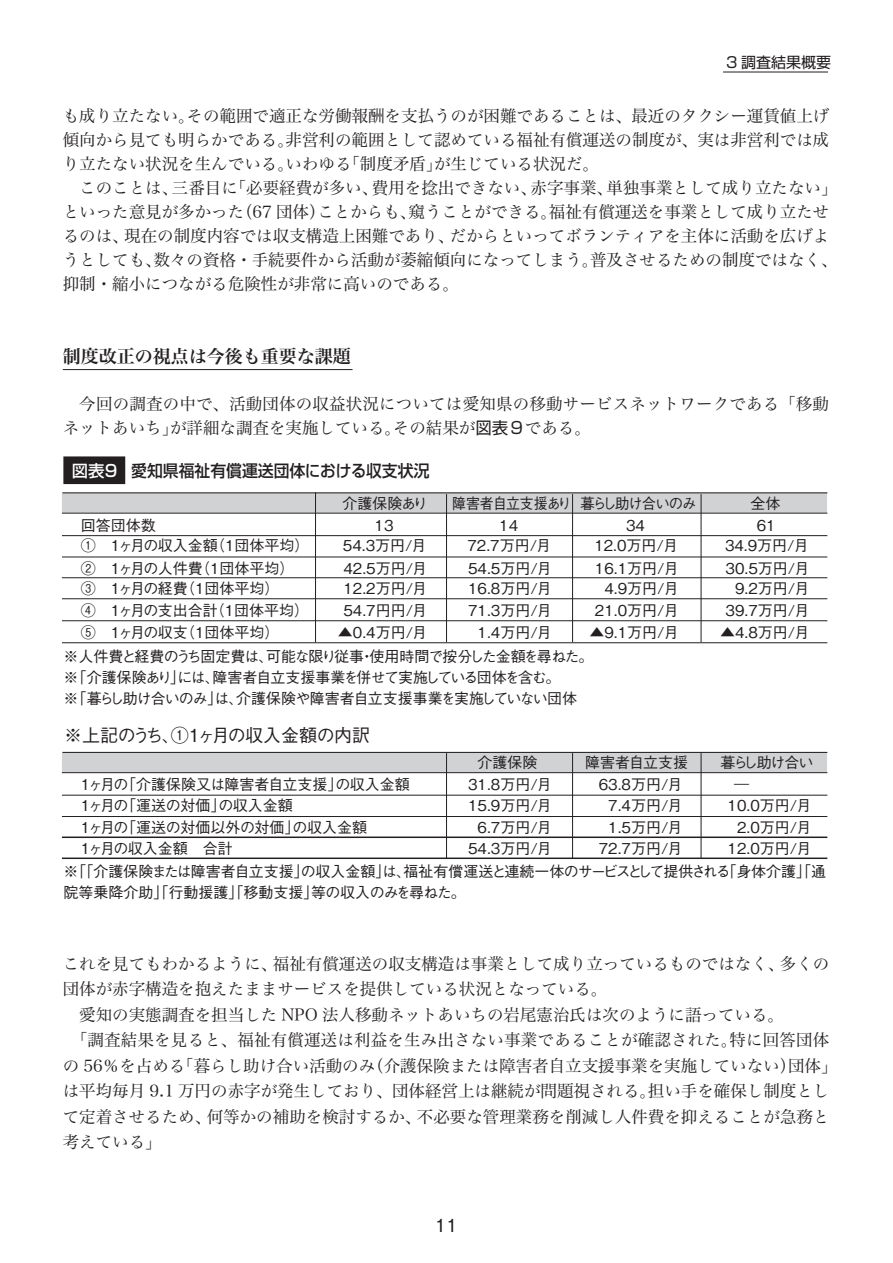
<style>
.page{position:relative;width:893px;height:1263px;background:#fff}
.page>*{position:absolute;margin:0;border:0;box-sizing:border-box;transform-origin:0 0}
.t1{font:500 18px "Gothic BBB Pro";letter-spacing:-.03em;color:#231f20}
.t2{font:18px "Hira Min Pro W6";color:#231f20}
.t3{font:16.5px/24px "Hira Min Pro W3";color:#231f20}
.t4{font:500 16.5px "Shin Go Pro";color:#231f20;scale:.96 1}
.t5{font:500 15px/21.3px "Gothic BBB Pro";color:#231f20}
.t6{font:500 15px/21px "Gothic BBB Pro";letter-spacing:-.065em;color:#231f20}
.t7{font:500 15px "Gothic BBB Pro";letter-spacing:-.065em;color:#231f20;scale:.93 1}
.t8{font:15px "Shin Go Pro";color:#231f20}
.t9{font:500 15px "Gothic BBB Pro";letter-spacing:-.09em;color:#231f20}
.s1{font-family:"Shin Go Pro"}
.s2{color:#fff}
</style>
<div class="page">
<svg style="left:723px;top:71px;width:105px;height:2px"></svg>
<svg style="left:62px;top:369px;width:291px;height:1px"></svg>
<svg style="left:62px;top:492px;width:766px;height:151px"></svg>
<div style="left:63px;top:456px;width:62px;height:28px;background:#231f20"></div>
<svg style="left:61px;top:752px;width:767px;height:107px"></svg>
<p class="t8" style="left:726px;top:49px;width:107px">3 調査結果概要</p>
<p class="t3" style="left:63px;top:102px;width:776px">も成り立たない。その範囲で適正な労働報酬を支払うのが困難であることは、最近のタクシー運賃値上げ傾向から見ても明らかである。非営利の範囲として認めている福祉有償運送の制度が、実は非営利では成り立たない状況を生んでいる。いわゆる「制度矛盾」が生じている状況だ。<br>　このことは、三番目に「必要経費が多い、費用を捻出できない、赤字事業、単独事業として成り立たない」といった意見が多かった（67 団体）ことからも、窺うことができる。福祉有償運送を事業として成り立たせるのは、現在の制度内容では収支構造上困難であり、だからといってボランティアを主体に活動を広げようとしても、数々の資格・手続要件から活動が萎縮傾向になってしまう。普及させるための制度ではなく、抑制・縮小につながる危険性が非常に高いのである。</p>
<p class="t2" style="left:63px;top:341px;width:289px">制度改正の視点は今後も重要な課題</p>
<p class="t3" style="left:63px;top:390px;width:768px">　今回の調査の中で、活動団体の収益状況については愛知県の移動サービスネットワークである「移動ネットあいち」が詳細な調査を実施している。その結果が<span class="s1">図表９</span>である。</p>
<p class="t4" style="left:72px;top:457px;width:374px"><span class="s2">図表9</span> 愛知県福祉有償運送団体における収支状況</p>
<p class="t5" style="left:343px;top:490px;width:87px">介護保険あり</p>
<p class="t7" style="left:452px;top:491px;width:265px">障害者自立支援あり 暮らし助け合いのみ</p>
<p class="t5" style="left:751px;top:490px;width:32px">全体</p>
<p class="t5" style="left:343px;top:512px;width:86px;text-align:center">13<br>54.3万円/月<br>42.5万円/月<br>12.2万円/月<br>54.7円円/月</p>
<p class="t5" style="left:81px;top:512px;width:230px">回答団体数<br>①　1ヶ月の収入金額（1団体平均）<br>②　1ヶ月の人件費（1団体平均）<br>③　1ヶ月の経費（1団体平均）<br>④　1ヶ月の支出合計（1団体平均）<br>⑤　1ヶ月の収支（1団体平均）</p>
<p class="t5" style="left:467px;top:512px;width:86px;text-align:center">14<br>72.7万円/月<br>54.5万円/月<br>16.8万円/月<br>71.3万円/月</p>
<p class="t5" style="left:757px;top:512px;width:20px">61</p>
<p class="t5" style="left:725px;top:533px;width:85px">34.9万円/月</p>
<p class="t5" style="left:726px;top:555px;width:85px">30.5万円/月</p>
<p class="t5" style="left:735px;top:576px;width:76px">9.2万円/月</p>
<p class="t5" style="left:726px;top:597px;width:85px">39.7万円/月</p>
<p class="t5" style="left:720px;top:620px;width:91px">▲4.8万円/月</p>
<p class="t5" style="left:626px;top:512px;width:20px">34</p>
<p class="t5" style="left:594px;top:533px;width:85px">12.0万円/月</p>
<p class="t5" style="left:595px;top:555px;width:85px">16.1万円/月</p>
<p class="t5" style="left:604px;top:576px;width:76px">4.9万円/月</p>
<p class="t5" style="left:595px;top:597px;width:85px">21.0万円/月</p>
<p class="t5" style="left:589px;top:620px;width:91px">▲9.1万円/月</p>
<p class="t5" style="left:338px;top:620px;width:91px">▲0.4万円/月</p>
<p class="t5" style="left:478px;top:620px;width:76px">1.4万円/月</p>
<p class="t6" style="left:64px;top:644px;width:532px">※人件費と経費のうち固定費は、可能な限り従事・使用時間で按分した金額を尋ねた。※「介護保険あり」には、障害者自立支援事業を併せて実施している団体を含む。<br>※「暮らし助け合いのみ」は、介護保険や障害者自立支援事業を実施していない団体</p>
<p class="t1" style="left:64px;top:720px;width:307px">※上記のうち、①1ヶ月の収入金額の内訳</p>
<p class="t5" style="left:81px;top:772px;width:331px">1ヶ月の「介護保険又は障害者自立支援」の収入金額<br>1ヶ月の「運送の対価」の収入金額<br>1ヶ月の「運送の対価以外の対価」の収入金額<br>1ヶ月の収入金額　合計</p>
<p class="t5" style="left:478px;top:750px;width:61px">介護保険</p>
<p class="t5" style="left:585px;top:750px;width:105px">障害者自立支援</p>
<p class="t9" style="left:721px;top:750px;width:95px">暮らし助け合い</p>
<p class="t5" style="left:468px;top:772px;width:85px">31.8万円/月</p>
<p class="t5" style="left:599px;top:772px;width:85px">63.8万円/月</p>
<p class="t5" style="left:734px;top:772px;width:16px">―</p>
<p class="t5" style="left:728px;top:815px;width:85px;line-height:20.9px;text-align:right">2.0万円/月<br>12.0万円/月</p>
<p class="t5" style="left:468px;top:793px;width:85px;text-align:right">15.9万円/月<br>6.7万円/月<br>54.3万円/月</p>
<p class="t5" style="left:599px;top:793px;width:85px;text-align:right">7.4万円/月<br>1.5万円/月<br>72.7万円/月</p>
<p class="t5" style="left:728px;top:793px;width:85px">10.0万円/月</p>
<p class="t5" style="left:64px;top:859px;width:764px">※「「介護保険または障害者自立支援」の収入金額」は、福祉有償運送と連続一体のサービスとして提供される「身体介護」「通院等乗降介助」「行動援護」「移動支援」等の収入のみを尋ねた。</p>
<p class="t3" style="left:63px;top:949px;width:776px;line-height:25.5px">これを見てもわかるように、福祉有償運送の収支構造は事業として成り立っているものではなく、多くの団体が赤字構造を抱えたままサービスを提供している状況となっている。<br>　愛知の実態調査を担当した NPO 法人移動ネットあいちの岩尾憲治氏は次のように語っている。<br>　「調査結果を見ると、福祉有償運送は利益を生み出さない事業であることが確認された。特に回答団体の 56％を占める「暮らし助け合い活動のみ（介護保険または障害者自立支援事業を実施していない）団体」は平均毎月 9.1 万円の赤字が発生しており、団体経営上は継続が問題視される。担い手を確保し制度として定着させるため、何等かの補助を検討するか、不必要な管理業務を削減し人件費を抑えることが急務と考えている」</p>
<p class="t1" style="left:435px;top:1210px;width:24px">11</p>
</div>
